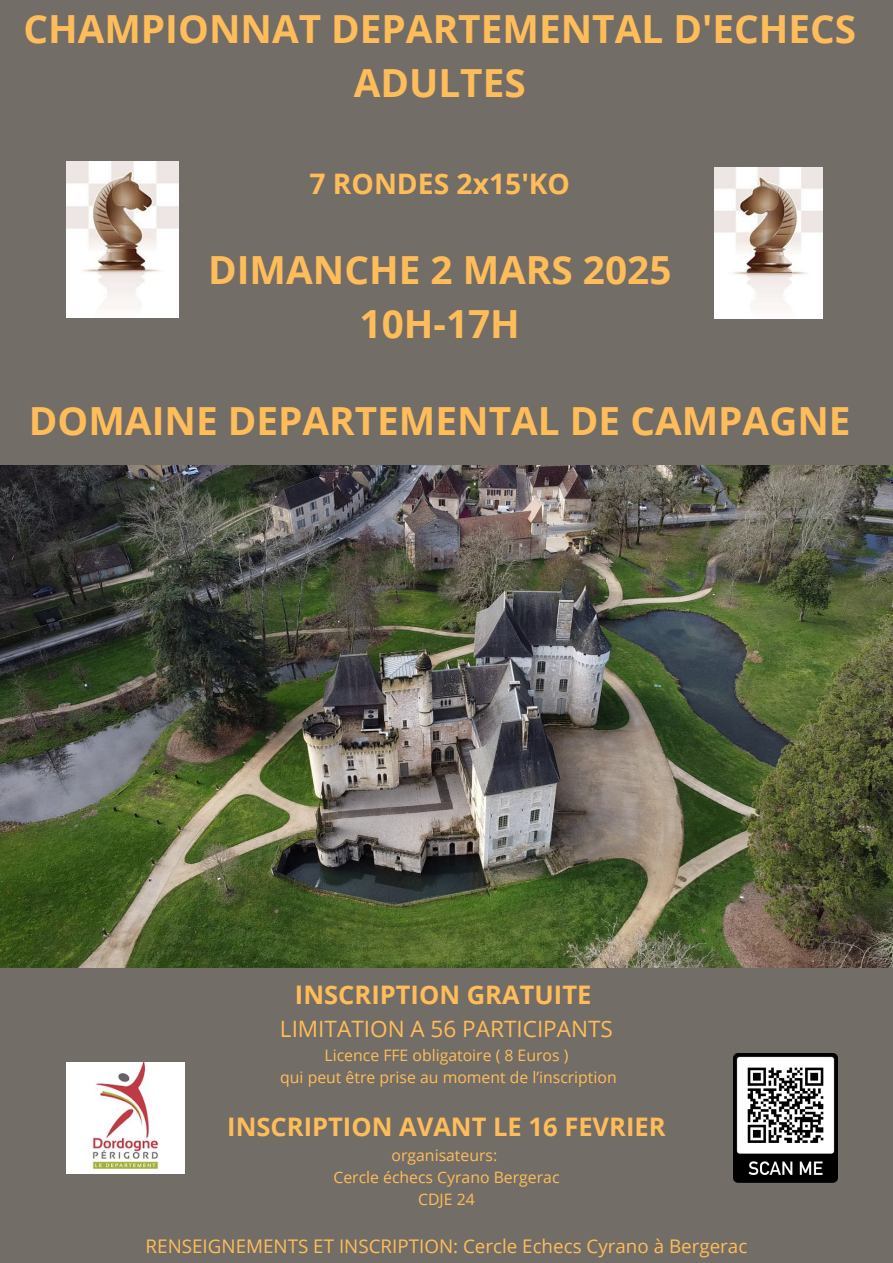
<style>
.page{position:relative;width:893px;height:1263px;background:#736d67}
.page>*{position:absolute;margin:0;border:0;box-sizing:border-box;transform-origin:0 0}
.t1{font:700 38.78px/54px "Open Sans";color:#ffbd59;text-align:center}
.t2{font:700 28.28px "Open Sans";color:#ffbd59}
.t3{font:700 25.58px "Open Sans";color:#ffbd59}
.t4{font:22.58px "Open Sans";color:#ffbd59}
.t5{font:18.83px "Open Sans";color:#ffbd59}
.t6{font:15.83px/21.9px "Open Sans";color:#ffbd59;text-align:center}
</style>
<div class="page">
<img style="left:0;top:465px;width:893px;height:502px">
<img style="left:714px;top:167px;width:108px;height:151px">
<img style="left:67px;top:162px;width:111px;height:156px">
<img style="left:67px;top:1062px;width:118px;height:112px">
<img style="left:733px;top:1054px;width:104px;height:128px">
<h1 class="t1" style="left:23px;top:1px;width:834px">CHAMPIONNAT DEPARTEMENTAL D'ECHECS<br>ADULTES</h1>
<h2 class="t2" style="left:309px;top:164px;width:262px">7 RONDES 2x15'KO</h2>
<h1 class="t1" style="left:208px;top:242px;width:465px">DIMANCHE 2 MARS 2025<br>10H-17H</h1>
<h1 class="t1" style="left:29px;top:393px;width:823px">DOMAINE DEPARTEMENTAL DE CAMPAGNE</h1>
<p class="t3" style="left:295px;top:977px;width:298px">INSCRIPTION GRATUITE</p>
<p class="t4" style="left:280px;top:1013px;width:334px">LIMITATION A 56 PARTICIPANTS</p>
<p class="t6" style="left:325px;top:1043px;width:245px">Licence FFE obligatoire ( 8 Euros )</p>
<p class="t6" style="left:280px;top:1065px;width:338px">qui peut être prise au moment de l’inscription</p>
<p class="t3" style="left:227px;top:1109px;width:440px">INSCRIPTION AVANT LE 16 FEVRIER</p>
<p class="t6" style="left:333px;top:1144px;width:228px">organisateurs:<br>Cercle échecs Cyrano Bergerac<br>CDJE 24</p>
<p class="t5" style="left:146px;top:1232px;width:603px">RENSEIGNEMENTS ET INSCRIPTION: Cercle Echecs Cyrano à Bergerac</p>
</div>
